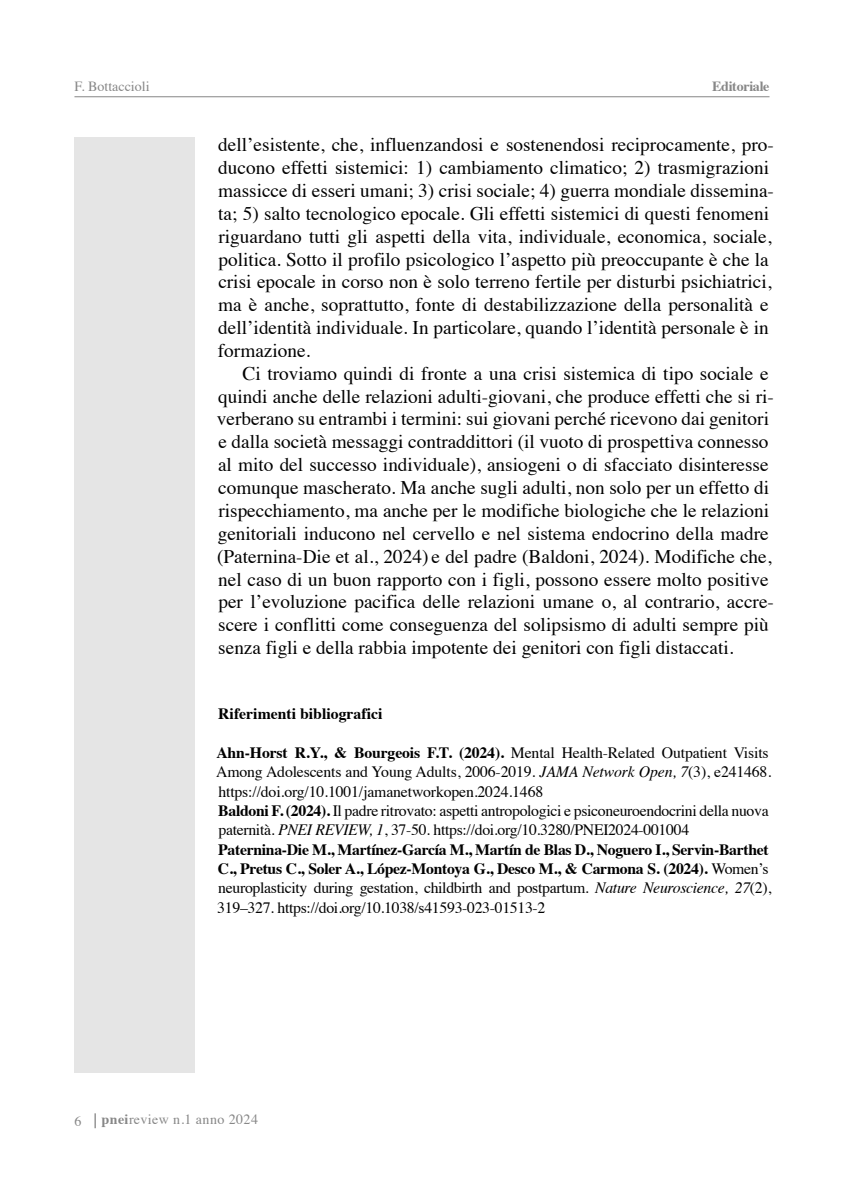
<style>
.page{position:relative;width:844px;height:1191px;background:#fff}
.page>*{position:absolute;margin:0;border:0;box-sizing:border-box;transform-origin:0 0}
.t1{font:19.25px/22.9px "Times";color:#000}
.t2{font:15.75px/19.4px "Times";letter-spacing:-.02em;color:#000}
.t3{font:700 15.75px "Times";color:#000}
.t4{font:14px "Times";letter-spacing:.03em;color:#878787}
.t5{font:14px "Times";color:#878787}
.t6{font:700 14px "Times";letter-spacing:-.02em;color:#878787}
.s1{font-weight:700}
.s2{font-style:italic}
</style>
<div class="page">
<svg style="left:94px;top:1113px;width:2px;height:15px"></svg>
<hr style="left:74px;top:96px;width:695px;height:1px;background:#878787">
<div style="left:74px;top:137px;width:121px;height:935px;background:#e5e5e5"></div>
<p class="t5" style="left:74px;top:73px;width:77px">F. Bottaccioli</p>
<p class="t6" style="left:712px;top:73px;width:59px">Editoriale</p>
<p class="t1" style="left:218px;top:132px;width:557px">dell’esistente, che, influenzandosi e sostenendosi reciprocamente, pro&shy;ducono effetti sistemici: 1) cambiamento climatico; 2) trasmigrazioni massicce di esseri umani; 3) crisi sociale; 4) guerra mondiale dissemina&shy;ta; 5) salto tecnologico epocale. Gli effetti sistemici di questi fenomeni riguardano tutti gli aspetti della vita, individuale, economica, sociale, politica. Sotto il profilo psicologico l’aspetto più preoccupante è che la crisi epocale in corso non è solo terreno fertile per disturbi psichiatrici, ma è anche, soprattutto, fonte di destabilizzazione della personalità e dell’identità individuale. In particolare, quando l’identità personale è in formazione.</p>
<p class="t1" style="left:217px;top:360px;width:558px;text-indent:26px">Ci troviamo quindi di fronte a una crisi sistemica di tipo sociale e quindi anche delle relazioni adulti-giovani, che produce effetti che si ri&shy;verberano su entrambi i termini: sui giovani perché ricevono dai genitori e dalla società messaggi contraddittori (il vuoto di prospettiva connesso al mito del successo individuale), ansiogeni o di sfacciato disinteresse comunque mascherato. Ma anche sugli adulti, non solo per un effetto di rispecchiamento, ma anche per le modifiche biologiche che le relazioni genitoriali inducono nel cervello e nel sistema endocrino della madre (Paternina-Die et al., 2024) e del padre (Baldoni, 2024). Modifiche che, nel caso di un buon rapporto con i figli, possono essere molto positive per l’evoluzione pacifica delle relazioni umane o, al contrario, accre&shy;scere i conflitti come conseguenza del solipsismo di adulti sempre più senza figli e della rabbia impotente dei genitori con figli distaccati.</p>
<p class="t3" style="left:218px;top:698px;width:166px">Riferimenti bibliografici</p>
<p class="t2" style="left:216px;top:741px;width:556px"><span class="s1">Ahn-Horst R.Y., &amp; Bourgeois F.T. (2024).</span> Mental Health-Related Outpatient Visits Among Adolescents and Young Adults, 2006-2019. <span class="s2">JAMA Network Open, 7</span>(3), e241468. https://doi.org/10.1001/jamanetworkopen.2024.1468<br><span class="s1">Baldoni F. (2024).</span> Il padre ritrovato: aspetti antropologici e psiconeuroendocrini della nuova paternità. <span class="s2">PNEI REVIEW, 1</span>, 37-50. https://doi.org/10.3280/PNEI2024-001004<br><span class="s1">Paternina-Die M., Martínez-García M., Martín de Blas D., Noguero I., Servin-Barthet C., Pretus C., Soler A., López-Montoya G., Desco M., &amp; Carmona S. (2024).</span> Women’s neuroplasticity during gestation, childbirth and postpartum. <span class="s2">Nature Neuroscience, 27</span>(2), 319–327. https://doi.org/10.1038/s41593-023-01513-2</p>
<p class="t5" style="left:74px;top:1108px;width:8px">6</p>
<p class="t4" style="left:102px;top:1106px;width:158px"><span class="s1">pnei</span>review n.1 anno 2024</p>
</div>
